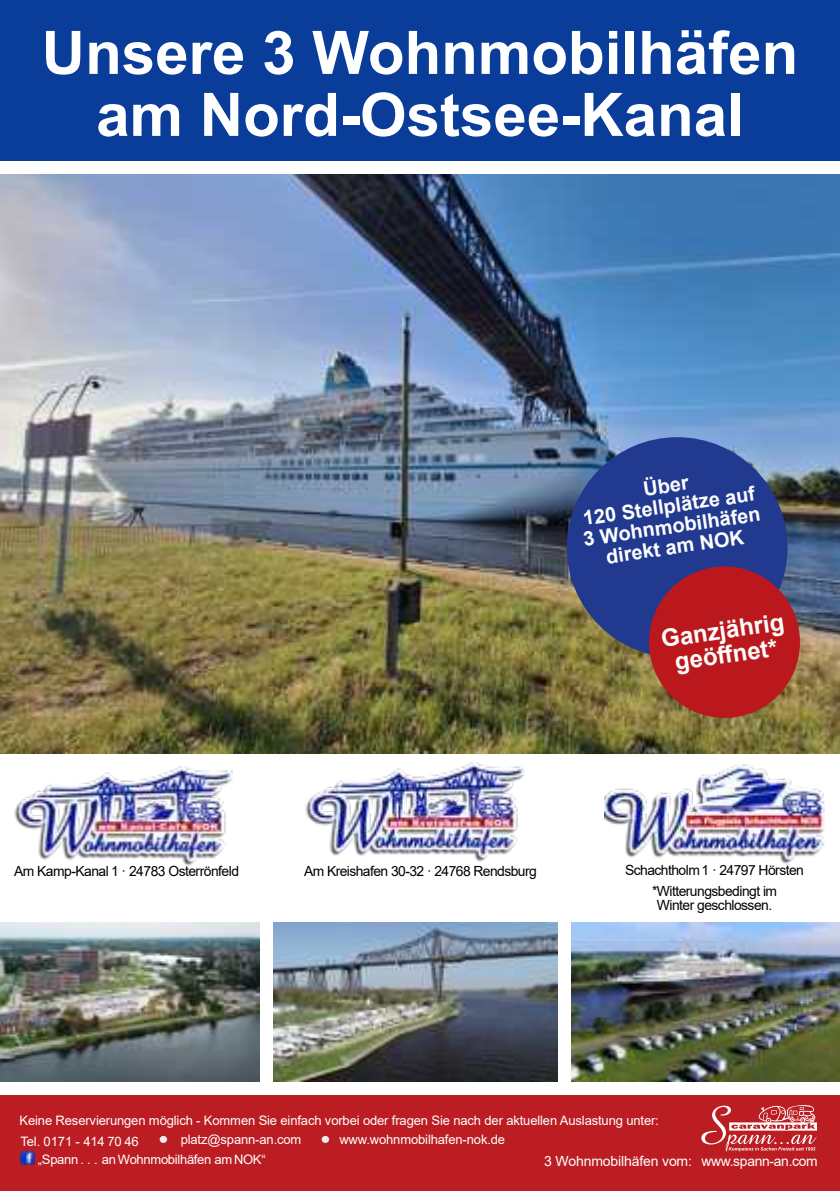
<style>
.page{position:relative;width:840px;height:1191px;background:#fff}
.page>*{position:absolute;margin:0;border:0;box-sizing:border-box;transform-origin:0 0}
.t1{font:700 60px/62px "Arial";color:#fff;text-align:center}
.t2{font:700 24px/24.8px "Arial";color:#fdfdfd;text-align:center}
.t3{font:700 20px/20.6px "Arial";color:#fdfdfd;text-align:center}
.t4{font:14px/21.2px "Arial";letter-spacing:-.04em;color:#000;text-align:center}
.t5{font:14px "Arial";letter-spacing:-.01em;color:#fff}
.t6{font:13px/20.6px "Arial";letter-spacing:-.01em;color:#fff}
</style>
<div class="page">
<div style="left:0;top:0;width:839px;height:161px;background:#0a3d99"></div>
<div style="left:0;top:1095px;width:839px;height:96px;background:#ba181d"></div>
<svg style="left:701px;top:1105px;width:115px;height:46px"></svg>
<img style="left:0;top:922px;width:259px;height:160px">
<img style="left:273px;top:922px;width:283px;height:160px">
<img style="left:571px;top:922px;width:268px;height:160px">
<img style="left:0;top:174px;width:839px;height:579px">
<div style="left:566px;top:437px;width:221px;height:220px;background:#213a8f;border-radius:50%"></div>
<div style="left:648px;top:566px;width:151px;height:152px;background:#ba181d;border-radius:50%"></div>
<svg style="left:21px;top:1151px;width:13px;height:13px"></svg>
<svg style="left:321px;top:1135px;width:8px;height:8px"></svg>
<svg style="left:159px;top:1135px;width:8px;height:8px"></svg>
<img style="left:304px;top:750px;width:219px;height:112px">
<img style="left:13px;top:753px;width:219px;height:113px">
<img style="left:604px;top:751px;width:219px;height:113px">
<h1 class="t1" style="left:42px;top:27px;width:757px">Unsere 3 Wohnmobilhäfen am Nord-Ostsee-Kanal</h1>
<h3 class="t3" style="left:576px;top:489px;width:180px;rotate:-8deg">Über<br>120 Stellplätze auf<br>3 Wohnmobilhäfen direkt am NOK</h3>
<h2 class="t2" style="left:659px;top:628px;width:126px;rotate:-8deg">Ganzjährig geöff net*</h2>
<p class="t4" style="left:14px;top:862px;width:226px">Am Kamp-Kanal 1 · 24783 Osterrönfeld</p>
<p class="t4" style="left:624px;top:860px;width:180px">Schachtholm 1 · 24797 Hörsten *Witterungsbedingt im</p>
<p class="t4" style="left:656px;top:895px;width:117px">Winter geschlossen.</p>
<p class="t4" style="left:304px;top:862px;width:234px">Am Kreishafen 30-32 · 24768 Rendsburg</p>
<p class="t6" style="left:20px;top:1111px;width:640px">Keine Reservierungen möglich - Kommen Sie einfach vorbei oder fragen Sie nach der aktuellen Auslastung unter:<br>Tel. 0171 - 414 70 46</p>
<p class="t6" style="left:180px;top:1130px;width:122px">platz@spann-an.com</p>
<p class="t6" style="left:339px;top:1130px;width:167px">www.wohnmobilhafen-nok.de</p>
<p class="t6" style="left:38px;top:1150px;width:229px">„Spann . . . an Wohnmobilhäfen am NOK“</p>
<p class="t5" style="left:544px;top:1156px;width:275px">3 Wohnmobilhäfen vom: www.spann-an.com</p>
</div>
